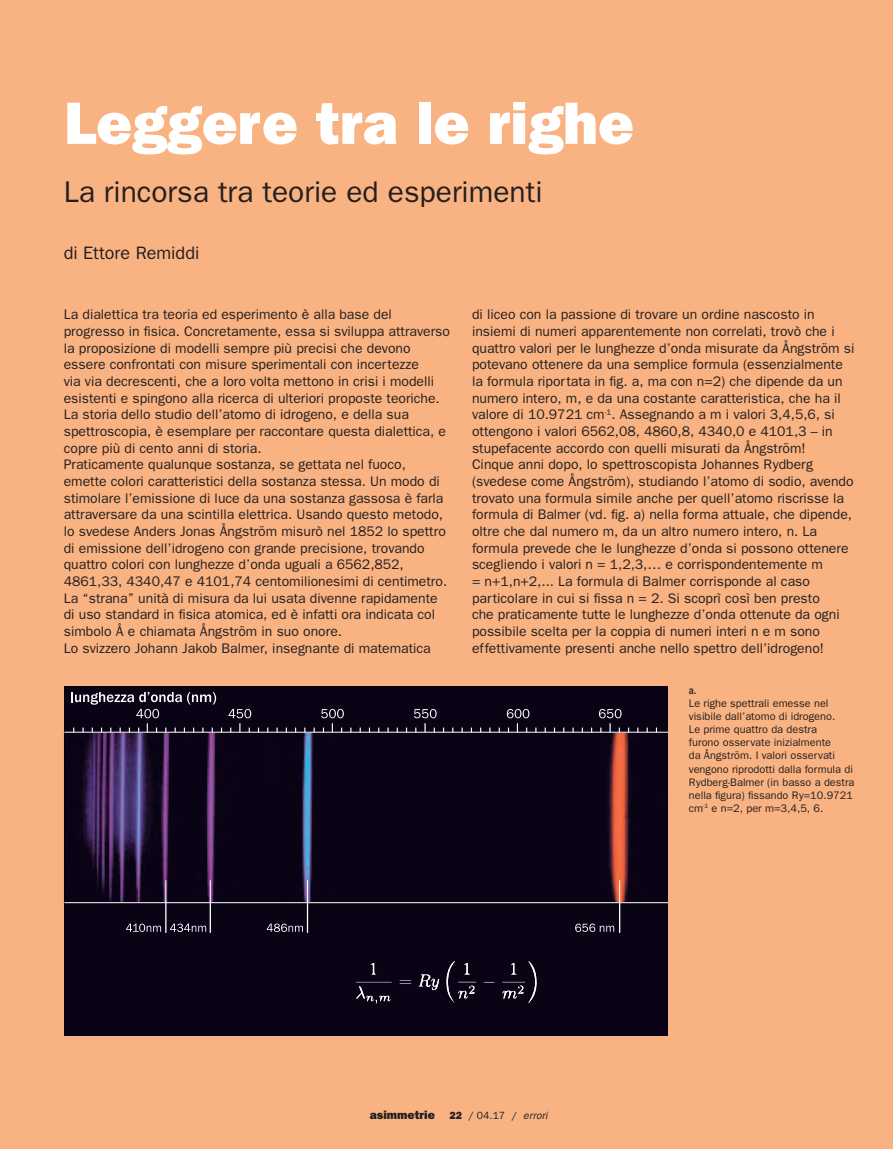
<style>
.page{position:relative;width:893px;height:1149px;background:#fff}
.page>*{position:absolute;margin:0;border:0;box-sizing:border-box;transform-origin:0 0}
.t1{font:800 60px "Franklin Gothic";color:#fff}
.t2{font:30px "Franklin Gothic";color:#231f20}
.t3{font:18px "Franklin Gothic";color:#231f20}
.t4{font:13.95px/16.6px "Franklin Gothic";color:#231f20}
.t5{font:800 12px "Franklin Gothic";color:#231f20}
.t6{font:10.95px/13.2px "Franklin Gothic";color:#231f20}
.t7{font:500 condensed 10.95px "Franklin Gothic";color:#231f20}
.s1{font-size:10.5px}
.s2{font-weight:400;font-size:10.5px}
.s3{font-weight:400;font-style:italic;font-size:10.5px}
</style>
<div class="page">
<div style="left:0;top:0;width:893px;height:1148px;background:#f9b281"></div>
<div style="left:64px;top:685px;width:604px;height:350px;background:#0a0215"></div>
<svg style="left:64px;top:732px;width:604px;height:170px"></svg>
<svg style="left:228px;top:708px;width:23px;height:23px"></svg>
<svg style="left:321px;top:708px;width:23px;height:23px"></svg>
<svg style="left:414px;top:708px;width:23px;height:23px"></svg>
<svg style="left:507px;top:708px;width:22px;height:23px"></svg>
<svg style="left:599px;top:708px;width:23px;height:23px"></svg>
<hr style="left:619px;top:901px;width:1px;height:31px;background:#fff">
<hr style="left:307px;top:901px;width:1px;height:31px;background:#fff">
<svg style="left:575px;top:923px;width:39px;height:8px"></svg>
<hr style="left:210px;top:901px;width:1px;height:31px;background:#fff">
<hr style="left:165px;top:901px;width:1px;height:31px;background:#fff">
<svg style="left:619px;top:880px;width:1px;height:21px"></svg>
<svg style="left:307px;top:880px;width:1px;height:21px"></svg>
<svg style="left:210px;top:880px;width:1px;height:21px"></svg>
<svg style="left:165px;top:880px;width:1px;height:21px"></svg>
<svg style="left:126px;top:923px;width:35px;height:8px"></svg>
<svg style="left:170px;top:923px;width:36px;height:8px"></svg>
<svg style="left:267px;top:923px;width:36px;height:8px"></svg>
<svg style="left:356px;top:961px;width:181px;height:42px"></svg>
<hr style="left:64px;top:902px;width:604px;height:1px;background:#fff">
<hr style="left:64px;top:731px;width:604px;height:1px;background:#fff">
<svg style="left:71px;top:692px;width:151px;height:40px"></svg>
<h1 class="t1" style="left:64px;top:88px;width:572px">Leggere tra le righe</h1>
<h2 class="t2" style="left:64px;top:175px;width:480px">La rincorsa tra teorie ed esperimenti</h2>
<p class="t3" style="left:64px;top:243px;width:137px">di Ettore Remiddi</p>
<p class="t4" style="left:64px;top:306px;width:388px">La dialettica tra teoria ed esperimento è alla base del progresso in fisica. Concretamente, essa si sviluppa attraverso la proposizione di modelli sempre più precisi che devono essere confrontati con misure sperimentali con incertezze<br>via via decrescenti, che a loro volta mettono in crisi i modelli esistenti e spingono alla ricerca di ulteriori proposte teoriche.<br>La storia dello studio dell’atomo di idrogeno, e della sua spettroscopia, è esemplare per raccontare questa dialettica, e copre più di cento anni di storia.<br>Praticamente qualunque sostanza, se gettata nel fuoco, emette colori caratteristici della sostanza stessa. Un modo di stimolare l’emissione di luce da una sostanza gassosa è farla attraversare da una scintilla elettrica. Usando questo metodo, lo svedese Anders Jonas Ångström misurò nel 1852 lo spettro di emissione dell’idrogeno con grande precisione, trovando quattro colori con lunghezze d’onda uguali a 6562,852, 4861,33, 4340,47 e 4101,74 centomilionesimi di centimetro.<br>La “strana” unità di misura da lui usata divenne rapidamente di uso standard in fisica atomica, ed è infatti ora indicata col simbolo Å e chiamata Ångström in suo onore.<br>Lo svizzero Johann Jakob Balmer, insegnante di matematica</p>
<p class="t4" style="left:472px;top:306px;width:384px">di liceo con la passione di trovare un ordine nascosto in insiemi di numeri apparentemente non correlati, trovò che i quattro valori per le lunghezze d’onda misurate da Ångström si potevano ottenere da una semplice formula (essenzialmente la formula riportata in fig. a, ma con n=2) che dipende da un numero intero, m, e da una costante caratteristica, che ha il valore di 10.9721 cm<sup>-1</sup>. Assegnando a m i valori 3,4,5,6, si ottengono i valori 6562,08, 4860,8, 4340,0 e 4101,3 – in stupefacente accordo con quelli misurati da Ångström!<br>Cinque anni dopo, lo spettroscopista Johannes Rydberg (svedese come Ångström), studiando l’atomo di sodio, avendo trovato una formula simile anche per quell’atomo riscrisse la formula di Balmer (vd. fig. a) nella forma attuale, che dipende, oltre che dal numero m, da un altro numero intero, n. La formula prevede che le lunghezze d’onda si possono ottenere scegliendo i valori n = 1,2,3,… e corrispondentemente m<br>= n+1,n+2,... La formula di Balmer corrisponde al caso particolare in cui si fissa n = 2. Si scoprì così ben presto<br>che praticamente tutte le lunghezze d’onda ottenute da ogni possibile scelta per la coppia di numeri interi n e m sono effettivamente presenti anche nello spettro dell’idrogeno!</p>
<p class="t5" style="left:370px;top:1107px;width:179px">asimmetrie <span class="s1">22</span> <span class="s2">/ 04.17 /</span> <span class="s3">errori</span></p>
<p class="t7" style="left:689px;top:683px;width:9px">a.</p>
<p class="t6" style="left:689px;top:696px;width:167px">Le righe spettrali emesse nel visibile dall’atomo di idrogeno.<br>Le prime quattro da destra<br>furono osservate inizialmente<br>da Ångström. I valori osservati vengono riprodotti dalla formula di<br>Rydberg-Balmer (in basso a destra nella figura) fissando Ry=10.9721 cm<sup>-1</sup> e n=2, per m=3,4,5, 6.</p>
</div>
